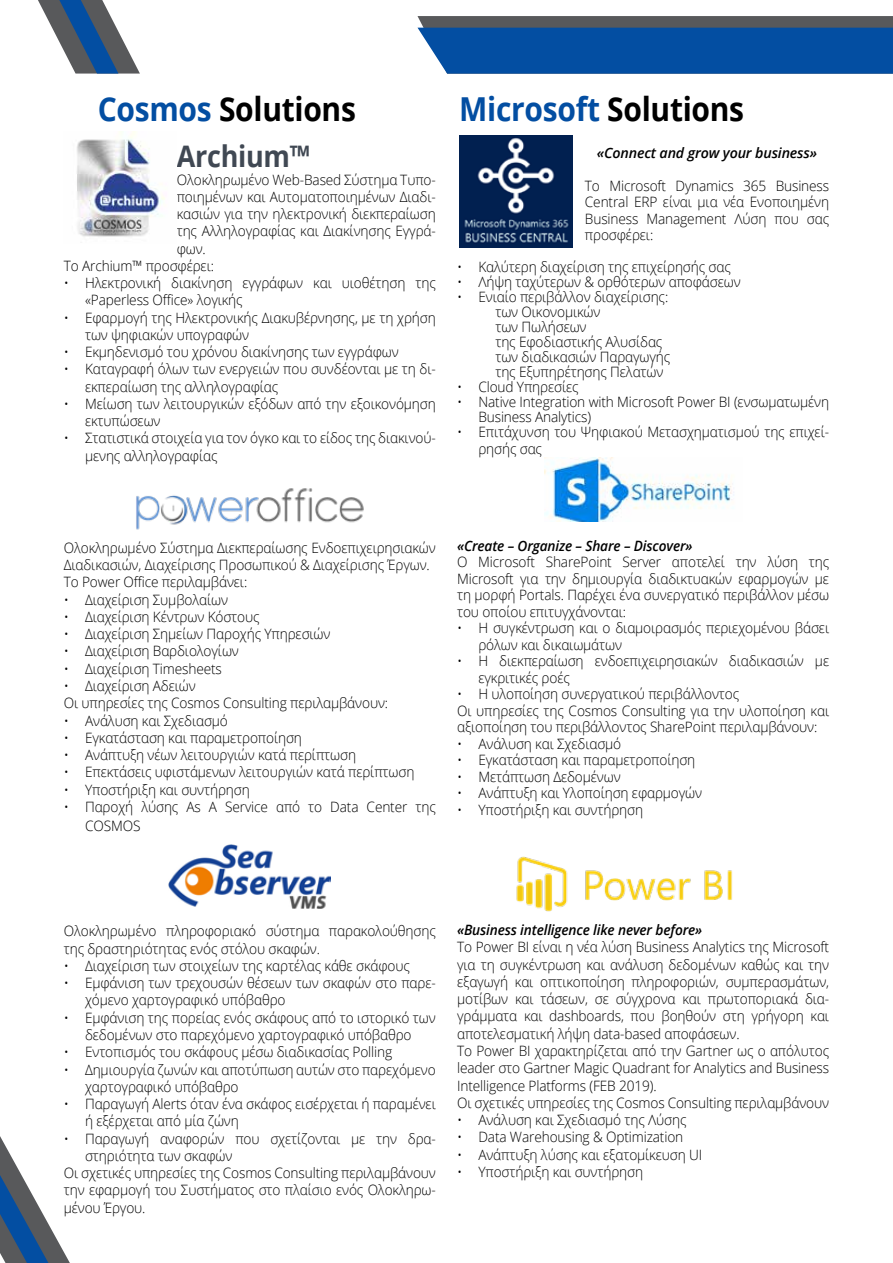
<style>
.page{position:relative;width:893px;height:1263px;background:#fff}
.page>*{position:absolute;margin:0;border:0;box-sizing:border-box;transform-origin:0 0}
.t1{font:700 33px "Open Sans";letter-spacing:-.01em;color:#034ea2;scale:.91 1}
.t2{font:700 33px "Open Sans";letter-spacing:-.01em;color:#000;scale:.91 1}
.t3{font:700 29.7px "Open Sans";letter-spacing:-.01em;color:#404853;scale:.91 1}
.t4{font:300 14.25px/17.2px "Open Sans";letter-spacing:-.01em;color:#000;scale:.96 1}
.t5{font:italic 600 14.25px "Open Sans";letter-spacing:-.01em;color:#000;scale:.96 1}
.t6{font:italic 600 14.25px "Open Sans";letter-spacing:-.01em;color:#000}
.s1{color:#034ea2}
.s2{color:#000}
</style>
<div class="page">
<img style="left:136px;top:488px;width:228px;height:42px">
<img style="left:169px;top:844px;width:162px;height:64px">
<img style="left:544px;top:457px;width:190px;height:65px">
<img style="left:516px;top:856px;width:217px;height:56px">
<svg style="left:0;top:1136px;width:70px;height:127px"></svg>
<svg style="left:38px;top:0;width:102px;height:74px"></svg>
<svg style="left:417px;top:16px;width:476px;height:58px;background:#1c5596"></svg>
<img style="left:77px;top:131px;width:88px;height:106px">
<img style="left:459px;top:135px;width:113px;height:113px">
<h1 class="t2" style="left:98px;top:85px;width:285px"><span class="s1">Cosmos</span> Solutions</h1>
<h1 class="t1" style="left:459px;top:85px;width:315px">Microsoft <span class="s2">Solutions</span></h1>
<h2 class="t3" style="left:177px;top:136px;width:148px">Archium™</h2>
<p class="t4" style="left:177px;top:170px;width:271px">Ολοκληρωμένο Web-Βased Σύστημα Τυπο-</p>
<p class="t4" style="left:177px;top:188px;width:271px">ποιημένων και Αυτοματοποιημένων Διαδι-</p>
<p class="t4" style="left:177px;top:205px;width:271px">κασιών για την ηλεκτρονική διεκπεραίωση</p>
<p class="t4" style="left:177px;top:222px;width:270px">της Αλληλογραφίας και Διακίνησης Εγγρά-</p>
<p class="t4" style="left:177px;top:239px;width:32px">φων.</p>
<p class="t4" style="left:64px;top:257px;width:158px">Το Archium™ προσφέρει:</p>
<p class="t4" style="left:85px;top:274px;width:367px;text-indent:-21px">• Ηλεκτρονική διακίνηση εγγράφων και υιοθέτηση της «Paperless Office» λογικής</p>
<p class="t4" style="left:85px;top:308px;width:367px;text-indent:-21px">• Εφαρμογή της Ηλεκτρονικής Διακυβέρνησης, με τη χρήση των ψηφιακών υπογραφών</p>
<p class="t4" style="left:64px;top:343px;width:350px">• Εκμηδενισμό του χρόνου διακίνησης των εγγράφων</p>
<p class="t4" style="left:85px;top:360px;width:367px;text-indent:-21px">• Καταγραφή όλων των ενεργειών που συνδέονται με τη δι&shy;εκπεραίωση της αλληλογραφίας</p>
<p class="t4" style="left:85px;top:395px;width:367px;text-indent:-21px">• Μείωση των λειτουργικών εξόδων από την εξοικονόμηση εκτυπώσεων</p>
<p class="t4" style="left:85px;top:429px;width:367px;text-indent:-21px">• Στατιστικά στοιχεία για τον όγκο και το είδος της διακινού&shy;μενης αλληλογραφίας</p>
<p class="t6" style="left:597px;top:143px;width:222px">«Connect and grow your business»</p>
<p class="t4" style="left:585px;top:177px;width:256px;line-height:16.5px;text-align:justify">Το Microsoft Dynamics 365 Business Central ERP είναι μια νέα Ενοποιημένη Business Management Λύση που σας προσφέρει:</p>
<p class="t4" style="left:457px;top:257px;width:287px">• Καλύτερη διαχείριση της επιχείρησής σας</p>
<p class="t4" style="left:457px;top:272px;width:297px">• Λήψη ταχύτερων &amp; ορθότερων αποφάσεων</p>
<p class="t4" style="left:495px;top:289px;width:184px;line-height:15px;text-indent:-38px">• Ενιαίο περιβάλλον διαχείρισης: των Οικονομικών<br>των Πωλήσεων<br>της Εφοδιαστικής Αλυσίδας των διαδικασιών Παραγωγής της Εξυπηρέτησης Πελατών</p>
<p class="t4" style="left:457px;top:377px;width:128px">• Cloud Υπηρεσίες</p>
<p class="t4" style="left:478px;top:394px;width:367px;line-height:15px;text-indent:-21px">• Native Integration with Microsoft Power BI (ενσωματωμένη<br>Business Analytics)</p>
<p class="t4" style="left:478px;top:422px;width:367px;text-indent:-21px">• Επιτάχυνση του Ψηφιακού Μετασχηματισμού της επιχεί&shy;ρησής σας</p>
<p class="t4" style="left:64px;top:539px;width:389px">Ολοκληρωμένο Σύστημα Διεκπεραίωσης Ενδοεπιχειρησιακών<br>Διαδικασιών, Διαχείρισης Προσωπικού &amp; Διαχείρισης Έργων.<br>Το Power Office περιλαμβάνει:</p>
<p class="t4" style="left:64px;top:590px;width:173px">• Διαχείριση Συμβολαίων</p>
<p class="t4" style="left:64px;top:608px;width:205px">• Διαχείριση Κέντρων Κόστους</p>
<p class="t4" style="left:64px;top:625px;width:279px">• Διαχείριση Σημείων Παροχής Υπηρεσιών</p>
<p class="t4" style="left:64px;top:642px;width:184px">• Διαχείριση Βαρδιολογίων</p>
<p class="t4" style="left:64px;top:659px;width:166px">• Διαχείριση Timesheets</p>
<p class="t4" style="left:64px;top:677px;width:339px">• Διαχείριση Αδειών<br>Οι υπηρεσίες της Cosmos Consulting περιλαμβάνουν:</p>
<p class="t4" style="left:64px;top:711px;width:172px">• Ανάλυση και Σχεδιασμό</p>
<p class="t4" style="left:64px;top:729px;width:250px">• Εγκατάσταση και παραμετροποίηση</p>
<p class="t4" style="left:64px;top:746px;width:306px">• Ανάπτυξη νέων λειτουργιών κατά περίπτωση</p>
<p class="t4" style="left:64px;top:763px;width:367px">• Επεκτάσεις υφιστάμενων λειτουργιών κατά περίπτωση</p>
<p class="t4" style="left:64px;top:780px;width:195px">• Υποστήριξη και συντήρηση</p>
<p class="t4" style="left:85px;top:796px;width:367px;line-height:19.5px;text-indent:-21px">• Παροχή λύσης As A Service από το Data Center της<br>COSMOS</p>
<p class="t5" style="left:457px;top:536px;width:247px">«Create – Organize – Share – Discover»</p>
<p class="t4" style="left:457px;top:554px;width:389px;line-height:16.5px;text-align:justify">O Microsoft SharePoint Server αποτελεί την λύση της Microsoft για την δημιουργία διαδικτυακών εφαρμογών με τη μορφή Portals. Παρέχει ένα συνεργατικό περιβάλλον μέσω του οποίου επιτυγχάνονται:</p>
<p class="t4" style="left:478px;top:620px;width:367px;line-height:16.5px;text-indent:-21px">• Η συγκέντρωση και o διαμοιρασμός περιεχομένου βάσει ρόλων και δικαιωμάτων</p>
<p class="t4" style="left:478px;top:653px;width:367px;line-height:16.5px;text-indent:-21px">• Η διεκπεραίωση ενδοεπιχειρησιακών διαδικασιών με εγκριτικές ροές</p>
<p class="t4" style="left:457px;top:686px;width:389px;line-height:16.5px">• Η υλοποίηση συνεργατικού περιβάλλοντος<br>Οι υπηρεσίες της Cosmos Consulting για την υλοποίηση και αξιοποίηση του περιβάλλοντος SharePoint περιλαμβάνουν:</p>
<p class="t4" style="left:457px;top:735px;width:172px">• Ανάλυση και Σχεδιασμό</p>
<p class="t4" style="left:457px;top:751px;width:250px">• Εγκατάσταση και παραμετροποίηση</p>
<p class="t4" style="left:457px;top:768px;width:172px">• Μετάπτωση Δεδομένων</p>
<p class="t4" style="left:457px;top:784px;width:257px">• Ανάπτυξη και Υλοποίηση εφαρμογών</p>
<p class="t4" style="left:457px;top:801px;width:195px">• Υποστήριξη και συντήρηση</p>
<p class="t4" style="left:64px;top:922px;width:389px">Ολοκληρωμένο πληροφοριακό σύστημα παρακολούθησης της δραστηριότητας ενός στόλου σκαφών.</p>
<p class="t4" style="left:64px;top:957px;width:362px">• Διαχείριση των στοιχείων της καρτέλας κάθε σκάφους</p>
<p class="t4" style="left:85px;top:974px;width:367px;text-indent:-21px">• Εμφάνιση των τρεχουσών θέσεων των σκαφών στο παρε&shy;χόμενο χαρτογραφικό υπόβαθρο</p>
<p class="t4" style="left:64px;top:1008px;width:389px;text-align:center">• Εμφάνιση της πορείας ενός σκάφους από το ιστορικό των δεδομένων στο παρεχόμενο χαρτογραφικό υπόβαθρο</p>
<p class="t4" style="left:64px;top:1043px;width:344px">• Εντοπισμός του σκάφους μέσω διαδικασίας Polling</p>
<p class="t4" style="left:85px;top:1060px;width:367px;text-indent:-21px">• Δημιουργία ζωνών και αποτύπωση αυτών στο παρεχόμενο χαρτογραφικό υπόβαθρο</p>
<p class="t4" style="left:85px;top:1095px;width:367px;text-indent:-21px">• Παραγωγή Alerts όταν ένα σκάφος εισέρχεται ή παραμένει ή εξέρχεται από μία ζώνη</p>
<p class="t4" style="left:64px;top:1129px;width:388px">• Παραγωγή αναφορών που σχετίζονται με την δρα-</p>
<p class="t4" style="left:85px;top:1146px;width:155px">στηριότητα των σκαφών</p>
<p class="t4" style="left:64px;top:1164px;width:389px">Οι σχετικές υπηρεσίες της Cosmos Consulting περιλαμβάνουν</p>
<p class="t4" style="left:64px;top:1181px;width:389px">την εφαρμογή του Συστήματος στο πλαίσιο ενός Ολοκληρω-</p>
<p class="t4" style="left:64px;top:1198px;width:87px">μένου Έργου.</p>
<p class="t5" style="left:457px;top:920px;width:257px">«Business intelligence like never before»</p>
<p class="t4" style="left:457px;top:938px;width:389px">Το Power BI είναι η νέα λύση Business Analytics της Microsoft για τη συγκέντρωση και ανάλυση δεδομένων καθώς και την εξαγωγή και οπτικοποίηση πληροφοριών, συμπερασμάτων, μοτίβων και τάσεων, σε σύγχρονα και πρωτοποριακά δια&shy;γράμματα και dashboards, που βοηθούν στη γρήγορη και αποτελεσματική λήψη data-based αποφάσεων.<br>Το Power BI χαρακτηρίζεται από την Gartner ως ο απόλυτος leader στο Gartner Magic Quadrant for Analytics and Business Intelligence Platforms (FEB 2019).<br>Οι σχετικές υπηρεσίες της Cosmos Consulting περιλαμβάνουν</p>
<p class="t4" style="left:457px;top:1111px;width:241px">• Ανάλυση και Σχεδιασμό της Λύσης</p>
<p class="t4" style="left:457px;top:1128px;width:237px">• Data Warehousing &amp; Optimization</p>
<p class="t4" style="left:457px;top:1145px;width:257px">• Ανάπτυξη λύσης και εξατομίκευση UI</p>
<p class="t4" style="left:457px;top:1162px;width:195px">• Υποστήριξη και συντήρηση</p>
</div>
